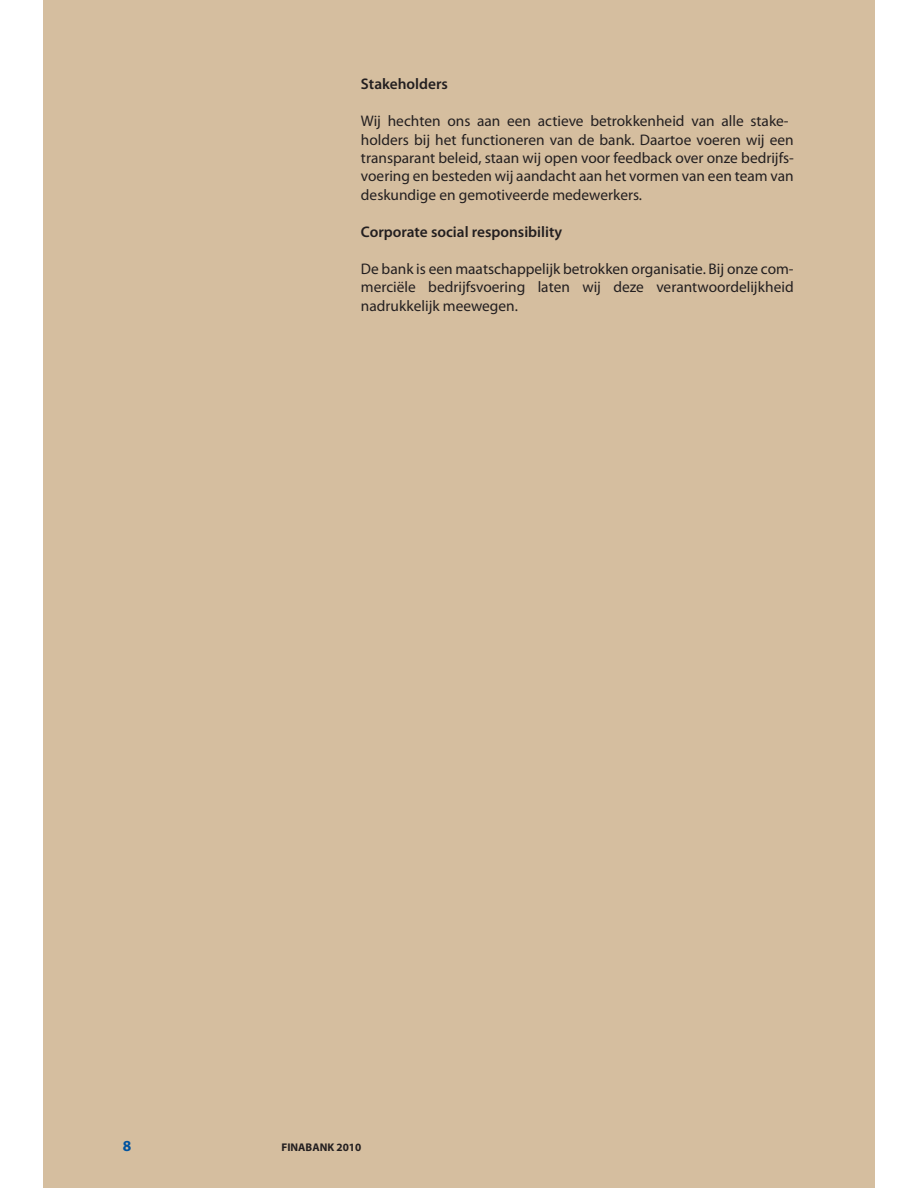
<style>
.page{position:relative;width:918px;height:1188px;background:#fff}
.page>*{position:absolute;margin:0;border:0;box-sizing:border-box;transform-origin:0 0}
.t1{font:15.3px/18.5px "Myriad Pro";color:#231f20}
.t2{font:600 15.3px "Myriad Pro";color:#231f20}
.t3{font:700 15.3px "Myriad Pro";color:#00539f}
.t4{font:700 11.25px "Myriad Pro";color:#231f20}
</style>
<div class="page">
<div style="left:43px;top:0;width:832px;height:1188px;background:#d5be9f"></div>
<p class="t2" style="left:361px;top:78px;width:88px">Stakeholders</p>
<p class="t1" style="left:361px;top:113px;width:434px">Wij hechten ons aan een actieve betrokkenheid van alle stake&shy;holders bij het functioneren van de bank. Daartoe voeren wij een transparant beleid, staan wij open voor feedback over onze bedrijfs&shy;voering en besteden wij aandacht aan het vormen van een team van deskundige en gemotiveerde medewerkers.</p>
<p class="t2" style="left:361px;top:226px;width:203px">Corporate social responsibility</p>
<p class="t1" style="left:361px;top:260px;width:434px;text-align:justify">De bank is een maatschappelijk betrokken organisatie. Bij onze com&shy;merciële bedrijfsvoering laten wij deze verantwoordelijkheid nadrukkelijk meewegen.</p>
<p class="t3" style="left:123px;top:1136px;width:10px">8</p>
<p class="t4" style="left:282px;top:1141px;width:81px">FINABANK 2010</p>
</div>
